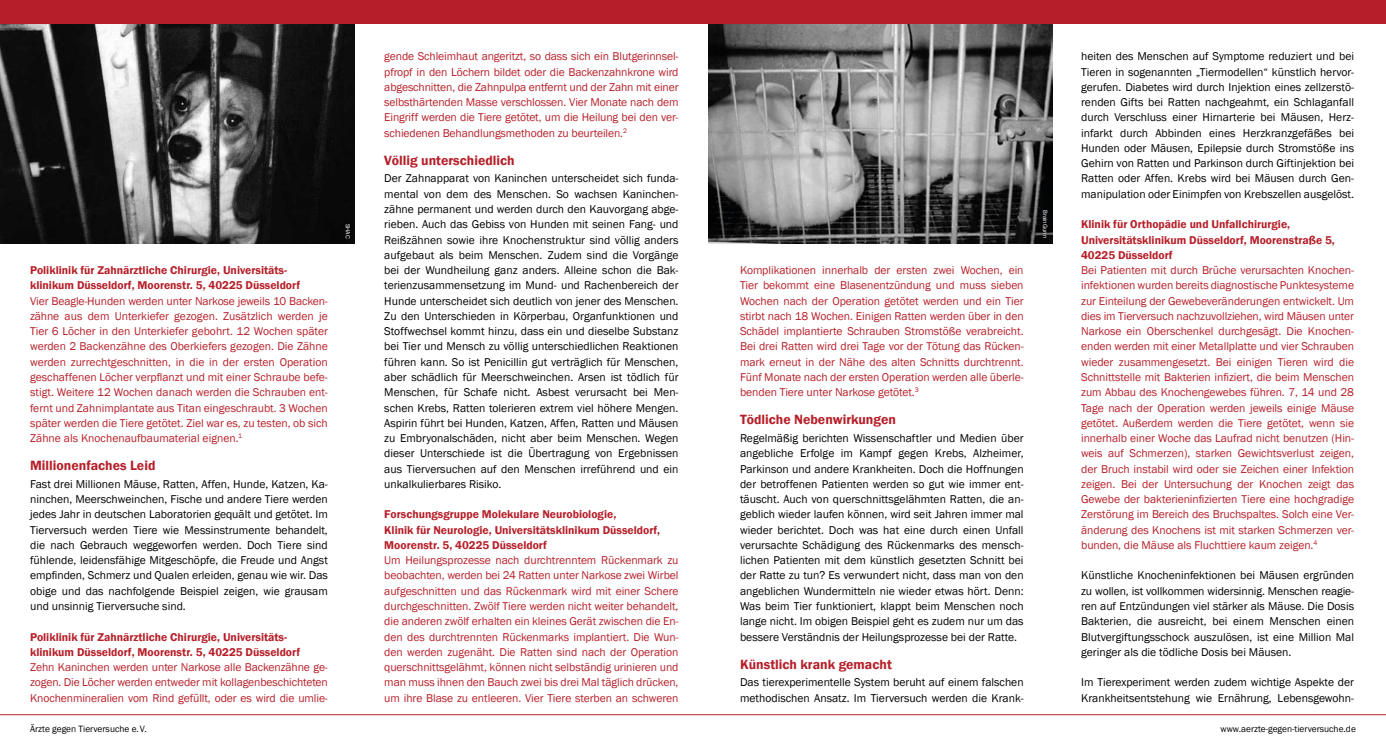
<style>
.page{position:relative;width:1386px;height:745px;background:#fff}
.page>*{position:absolute;margin:0;border:0;box-sizing:border-box;transform-origin:0 0}
.t1{font:600 13.75px "Franklin Gothic";color:#b61f29}
.t2{font:11.62px/15.2px "Franklin Gothic";color:#000;text-align:justify}
.t3{font:11.62px/15.2px "Franklin Gothic";letter-spacing:-.005em;color:#b61f29;text-align:justify}
.t4{font:600 11.62px/15.2px "Franklin Gothic";color:#b61f29}
.t5{font:9.38px "Franklin Gothic";color:#000}
.t6{font:6.25px "Franklin Gothic";color:#fff}
</style>
<div class="page">
<img style="left:0;top:24px;width:354px;height:219px">
<img style="left:709px;top:24px;width:343px;height:219px">
<hr style="left:0;top:714px;width:1385px;height:1px;background:#b61f29">
<div style="left:0;top:0;width:1385px;height:24px;background:#b61f29"></div>
<p class="t4" style="left:30px;top:262px;width:271px">Poliklinik für Zahnärztliche Chirurgie, Universitäts&shy;klinikum Düsseldorf, Moorenstr. 5, 40225 Düsseldorf</p>
<p class="t3" style="left:30px;top:293px;width:299px">Vier Beagle-Hunden werden unter Narkose jeweils 10 Backen&shy;zähne aus dem Unterkiefer gezogen. Zusätzlich werden je Tier 6 Löcher in den Unterkiefer gebohrt. 12 Wochen später werden 2 Backenzähne des Oberkiefers gezogen. Die Zähne werden zurrechtgeschnitten, in die in der ersten Operation geschaffenen Löcher verpflanzt und mit einer Schraube befe&shy;stigt. Weitere 12 Wochen danach werden die Schrauben ent&shy;fernt und Zahnimplantate aus Titan eingeschraubt. 3 Wochen später werden die Tiere getötet. Ziel war es, zu testen, ob sich Zähne als Knochenaufbaumaterial eignen.<sup>1</sup></p>
<p class="t1" style="left:30px;top:456px;width:127px">Millionenfaches Leid</p>
<p class="t2" style="left:30px;top:476px;width:299px">Fast drei Millionen Mäuse, Ratten, Affen, Hunde, Katzen, Ka&shy;ninchen, Meerschweinchen, Fische und andere Tiere werden jedes Jahr in deutschen Laboratorien gequält und getötet. Im Tierversuch werden Tiere wie Messinstrumente behandelt, die nach Gebrauch weggeworfen werden. Doch Tiere sind fühlende, leidensfähige Mitgeschöpfe, die Freude und Angst empfinden, Schmerz und Qualen erleiden, genau wie wir. Das obige und das nachfolgende Beispiel zeigen, wie grausam und unsinnig Tierversuche sind.</p>
<p class="t4" style="left:30px;top:628px;width:271px">Poliklinik für Zahnärztliche Chirurgie, Universitäts&shy;klinikum Düsseldorf, Moorenstr. 5, 40225 Düsseldorf</p>
<p class="t3" style="left:30px;top:659px;width:299px">Zehn Kaninchen werden unter Narkose alle Backenzähne ge&shy;zogen. Die Löcher werden entweder mit kollagenbeschichteten Knochenmineralien vom Rind gefüllt, oder es wird die umlie-</p>
<p class="t6" style="left:352px;top:224px;width:16px;rotate:90deg">SHAC</p>
<p class="t3" style="left:384px;top:49px;width:296px">gende Schleimhaut angeritzt, so dass sich ein Blutgerinnsel&shy;pfropf in den Löchern bildet oder die Backenzahnkrone wird abgeschnitten, die Zahnpulpa entfernt und der Zahn mit einer selbsthärtenden Masse verschlossen. Vier Monate nach dem Eingriff werden die Tiere getötet, um die Heilung bei den ver&shy;schiedenen Behandlungsmethoden zu beurteilen.<sup>2</sup></p>
<p class="t1" style="left:384px;top:151px;width:132px">Völlig unterschiedlich</p>
<p class="t2" style="left:384px;top:171px;width:296px">Der Zahnapparat von Kaninchen unterscheidet sich funda&shy;mental von dem des Menschen. So wachsen Kaninchen&shy;zähne permanent und werden durch den Kauvorgang abge&shy;rieben. Auch das Gebiss von Hunden mit seinen Fang- und Reißzähnen sowie ihre Knochenstruktur sind völlig anders aufgebaut als beim Menschen. Zudem sind die Vorgänge bei der Wundheilung ganz anders. Alleine schon die Bak&shy;terienzusammensetzung im Mund- und Rachenbereich der Hunde unterscheidet sich deutlich von jener des Menschen.<br>Zu den Unterschieden in Körperbau, Organfunktionen und Stoffwechsel kommt hinzu, dass ein und dieselbe Substanz bei Tier und Mensch zu völlig unterschiedlichen Reaktionen führen kann. So ist Penicillin gut verträglich für Menschen, aber schädlich für Meerschweinchen. Arsen ist tödlich für Menschen, für Schafe nicht. Asbest verursacht bei Men&shy;schen Krebs, Ratten tolerieren extrem viel höhere Mengen.<br>Aspirin führt bei Hunden, Katzen, Affen, Ratten und Mäusen zu Embryonalschäden, nicht aber beim Menschen. Wegen dieser Unterschiede ist die Übertragung von Ergebnissen aus Tierversuchen auf den Menschen irreführend und ein unkalkulierbares Risiko.</p>
<p class="t4" style="left:384px;top:506px;width:277px">Forschungsgruppe Molekulare Neurobiologie,<br>Klinik für Neurologie, Universitätsklinikum Düsseldorf,<br>Moorenstr. 5, 40225 Düsseldorf</p>
<p class="t3" style="left:384px;top:552px;width:296px">Um Heilungsprozesse nach durchtrenntem Rückenmark zu beobachten, werden bei 24 Ratten unter Narkose zwei Wirbel aufgeschnitten und das Rückenmark wird mit einer Schere durchgeschnitten. Zwölf Tiere werden nicht weiter behandelt, die anderen zwölf erhalten ein kleines Gerät zwischen die En&shy;den des durchtrennten Rückenmarks implantiert. Die Wun&shy;den werden zugenäht. Die Ratten sind nach der Operation querschnittsgelähmt, können nicht selbständig urinieren und man muss ihnen den Bauch zwei bis drei Mal täglich drücken, um ihre Blase zu entleeren. Vier Tiere sterben an schweren</p>
<p class="t3" style="left:740px;top:263px;width:285px">Komplikationen innerhalb der ersten zwei Wochen, ein Tier bekommt eine Blasenentzündung und muss sieben Wochen nach der Operation getötet werden und ein Tier stirbt nach 18 Wochen. Einigen Ratten werden über in den Schädel implantierte Schrauben Stromstöße verabreicht.<br>Bei drei Ratten wird drei Tage vor der Tötung das Rücken&shy;mark erneut in der Nähe des alten Schnitts durchtrennt.<br>Fünf Monate nach der ersten Operation werden alle überle&shy;benden Tiere unter Narkose getötet.<sup>3</sup></p>
<p class="t1" style="left:740px;top:411px;width:157px">Tödliche Nebenwirkungen</p>
<p class="t2" style="left:740px;top:430px;width:285px">Regelmäßig berichten Wissenschaftler und Medien über angebliche Erfolge im Kampf gegen Krebs, Alzheimer, Parkinson und andere Krankheiten. Doch die Hoffnungen der betroffenen Patienten werden so gut wie immer ent&shy;täuscht. Auch von querschnittsgelähmten Ratten, die an&shy;geblich wieder laufen können, wird seit Jahren immer mal wieder berichtet. Doch was hat eine durch einen Unfall verursachte Schädigung des Rückenmarks des mensch&shy;lichen Patienten mit dem künstlich gesetzten Schnitt bei der Ratte zu tun? Es verwundert nicht, dass man von den angeblichen Wundermitteln nie wieder etwas hört. Denn:<br>Was beim Tier funktioniert, klappt beim Menschen noch lange nicht. Im obigen Beispiel geht es zudem nur um das bessere Verständnis der Heilungsprozesse bei der Ratte.</p>
<p class="t1" style="left:740px;top:655px;width:153px">Künstlich krank gemacht</p>
<p class="t2" style="left:740px;top:674px;width:285px">Das tierexperimentelle System beruht auf einem falschen methodischen Ansatz. Im Tierversuch werden die Krank-</p>
<p class="t6" style="left:1049px;top:209px;width:30px;rotate:90deg">BrainGunn</p>
<p class="t2" style="left:1081px;top:49px;width:274px">heiten des Menschen auf Symptome reduziert und bei Tieren in sogenannten „Tiermodellen“ künstlich hervor&shy;gerufen. Diabetes wird durch Injektion eines zellzerstö&shy;renden Gifts bei Ratten nachgeahmt, ein Schlaganfall durch Verschluss einer Hirnarterie bei Mäusen, Herz&shy;infarkt durch Abbinden eines Herzkranzgefäßes bei Hunden oder Mäusen, Epilepsie durch Stromstöße ins Gehirn von Ratten und Parkinson durch Giftinjektion bei Ratten oder Affen. Krebs wird bei Mäusen durch Gen&shy;manipulation oder Einimpfen von Krebszellen ausgelöst.</p>
<p class="t4" style="left:1081px;top:217px;width:255px">Klinik für Orthopädie und Unfallchirurgie,<br>Universitätsklinikum Düsseldorf, Moorenstraße 5,<br>40225 Düsseldorf</p>
<p class="t3" style="left:1081px;top:263px;width:274px">Bei Patienten mit durch Brüche verursachten Knochen&shy;infektionen wurden bereits diagnostische Punktesysteme zur Einteilung der Gewebeveränderungen entwickelt. Um dies im Tierversuch nachzuvollziehen, wird Mäusen unter Narkose ein Oberschenkel durchgesägt. Die Knochen&shy;enden werden mit einer Metallplatte und vier Schrauben wieder zusammengesetzt. Bei einigen Tieren wird die Schnittstelle mit Bakterien infiziert, die beim Menschen zum Abbau des Knochengewebes führen. 7, 14 und 28<br>Tage nach der Operation werden jeweils einige Mäuse getötet. Außerdem werden die Tiere getötet, wenn sie innerhalb einer Woche das Laufrad nicht benutzen (Hin&shy;weis auf Schmerzen), starken Gewichtsverlust zeigen, der Bruch instabil wird oder sie Zeichen einer Infektion zeigen. Bei der Untersuchung der Knochen zeigt das Gewebe der bakterieninfizierten Tiere eine hochgradige Zerstörung im Bereich des Bruchspaltes. Solch eine Ver&shy;änderung des Knochens ist mit starken Schmerzen ver&shy;bunden, die Mäuse als Fluchttiere kaum zeigen.<sup>4</sup></p>
<p class="t2" style="left:1081px;top:568px;width:274px">Künstliche Knocheninfektionen bei Mäusen ergründen zu wollen, ist vollkommen widersinnig. Menschen reagie&shy;ren auf Entzündungen viel stärker als Mäuse. Die Dosis Bakterien, die ausreicht, bei einem Menschen einen Blutvergiftungsschock auszulösen, ist eine Million Mal geringer als die tödliche Dosis bei Mäusen.</p>
<p class="t2" style="left:1081px;top:674px;width:274px">Im Tierexperiment werden zudem wichtige Aspekte der<br>Krankheitsentstehung wie Ernährung, Lebensgewohn-</p>
<p class="t5" style="left:30px;top:722px;width:118px">Ärzte gegen Tierversuche e.V.</p>
<p class="t5" style="left:1220px;top:722px;width:137px">www.aerzte-gegen-tierversuche.de</p>
</div>
